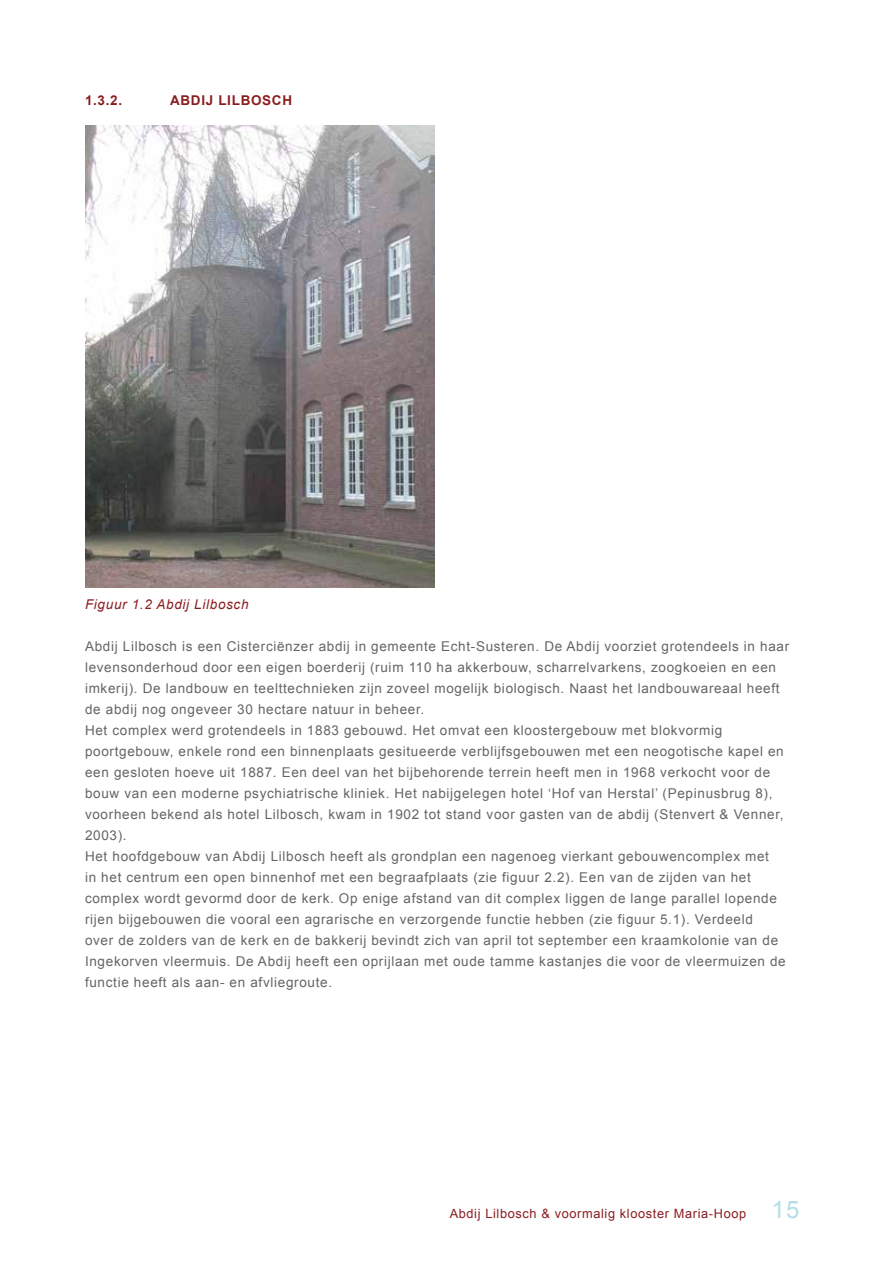
<style>
.page{position:relative;width:893px;height:1263px;background:#fff}
.page>*{position:absolute;margin:0;border:0;box-sizing:border-box;transform-origin:0 0}
.t1{font:13.5px/21px "Arial";letter-spacing:.05em;color:#646567}
.t2{font:italic 13.5px "Arial";letter-spacing:.05em;color:#8a1d20}
.t3{font:700 13.5px "Arial";letter-spacing:.05em;color:#8a1d20}
.t4{font:12.75px "Arial";letter-spacing:.05em;color:#8a1d20}
.s1{font-size:24px;color:#b5dce9}
</style>
<div class="page">
<img style="left:85px;top:125px;width:350px;height:462px">
<p class="t3" style="left:85px;top:91px;width:39px">1.3.2.</p>
<p class="t3" style="left:170px;top:91px;width:124px">ABDIJ LILBOSCH</p>
<p class="t2" style="left:85px;top:596px;width:165px">Figuur 1.2 Abdij Lilbosch</p>
<p class="t1" style="left:85px;top:636px;width:706px">Abdij Lilbosch is een Cisterciënzer abdij in gemeente Echt-Susteren. De Abdij voorziet grotendeels in haar levensonderhoud door een eigen boerderij (ruim 110 ha akkerbouw, scharrelvarkens, zoogkoeien en een imkerij). De landbouw en teelttechnieken zijn zoveel mogelijk biologisch. Naast het landbouwareaal heeft de abdij nog ongeveer 30 hectare natuur in beheer.<br>Het complex werd grotendeels in 1883 gebouwd. Het omvat een kloostergebouw met blokvormig poortgebouw, enkele rond een binnenplaats gesitueerde verblijfsgebouwen met een neogotische kapel en een gesloten hoeve uit 1887. Een deel van het bijbehorende terrein heeft men in 1968 verkocht voor de bouw van een moderne psychiatrische kliniek. Het nabijgelegen hotel ‘Hof van Herstal’ (Pepinusbrug 8), voorheen bekend als hotel Lilbosch, kwam in 1902 tot stand voor gasten van de abdij (Stenvert &amp; Venner, 2003).<br>Het hoofdgebouw van Abdij Lilbosch heeft als grondplan een nagenoeg vierkant gebouwencomplex met<br>in het centrum een open binnenhof met een begraafplaats (zie figuur 2.2). Een van de zijden van het complex wordt gevormd door de kerk. Op enige afstand van dit complex liggen de lange parallel lopende rijen bijgebouwen die vooral een agrarische en verzorgende functie hebben (zie figuur 5.1). Verdeeld<br>over de zolders van de kerk en de bakkerij bevindt zich van april tot september een kraamkolonie van de Ingekorven vleermuis. De Abdij heeft een oprijlaan met oude tamme kastanjes die voor de vleermuizen de functie heeft als aan- en afvliegroute.</p>
<p class="t4" style="left:450px;top:1205px;width:351px">Abdij Lilbosch &amp; voormalig klooster Maria-Hoop <span class="s1">15</span></p>
</div>
